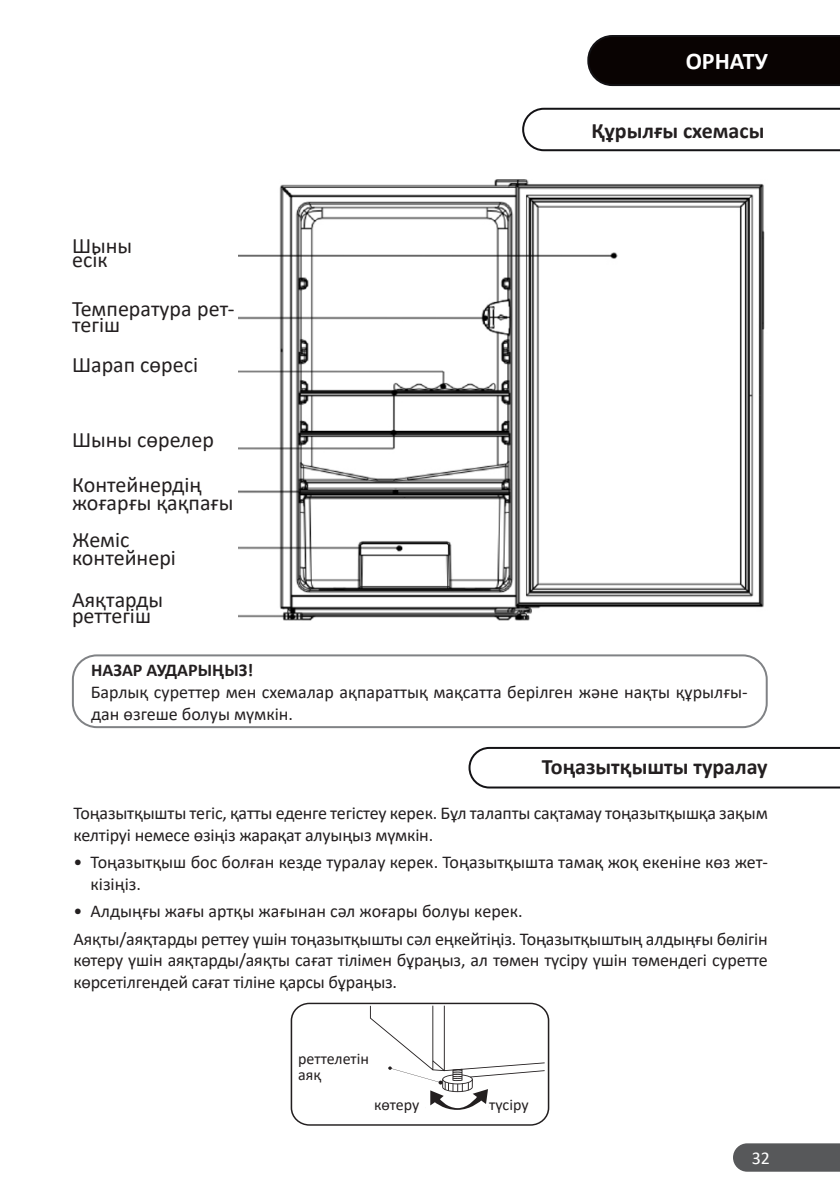
<style>
.page{position:relative;width:840px;height:1191px;background:#fff}
.page>*{position:absolute;margin:0;border:0;box-sizing:border-box;transform-origin:0 0}
.Заголовок_раздела{font:700 24px "Calibri";color:#fff}
.Подзаголовок{font:22px/16px "Calibri";color:#231f20}
.Подзаголовок-2{font:700 22px "Calibri";color:#231f20}
.Тексты_в__пузырях{font:18px/21.6px "Calibri";letter-spacing:-.01em;color:#231f20}
.Тексты_в__пузырях-2{font:700 18px "Calibri";color:#231f20}
.t1{font:18px "Calibri";color:#fff}
.t2{font:16px "Calibri";color:#231f20}
.t3{font:13.8px "Myriad Pro";color:#231f20;scale:1.05 1}
</style>
<div class="page">
<div style="left:733px;top:1143px;width:106px;height:28px;background:#57585a"></div>
<svg style="left:587px;top:35px;width:252px;height:51px;background:#100a0a"></svg>
<svg style="left:522px;top:108px;width:317px;height:43px"></svg>
<img style="left:238px;top:180px;width:527px;height:441px">
<svg style="left:468px;top:747px;width:371px;height:41px"></svg>
<svg style="left:290px;top:1002px;width:259px;height:123px"></svg>
<div style="left:72px;top:654px;width:695px;height:74px;border:2px solid #808285;border-radius:24px"></div>
<div style="left:298px;top:1052px;width:89px;height:30px;background:#fff"></div>
<div style="left:374px;top:1097px;width:51px;height:20px;background:#fff"></div>
<div style="left:489px;top:1097px;width:55px;height:18px;background:#fff"></div>
<p class="Заголовок_раздела" style="left:685px;top:44px;width:84px">ОРНАТУ</p>
<p class="Подзаголовок" style="left:72px;top:237px;width:62px">Шыны</p>
<p class="Подзаголовок" style="left:72px;top:251px;width:37px">есік</p>
<p class="Подзаголовок" style="left:72px;top:300px;width:164px">Температура рет&shy;тегіш</p>
<p class="Подзаголовок" style="left:72px;top:356px;width:127px">Шарап сөресі</p>
<p class="Подзаголовок" style="left:72px;top:431px;width:143px">Шыны сөрелер</p>
<p class="Подзаголовок" style="left:72px;top:475px;width:163px;line-height:18px">Контейнердің жоғарғы қақпағы</p>
<p class="Подзаголовок" style="left:72px;top:529px;width:105px;line-height:18px">Жеміс контейнері</p>
<p class="Подзаголовок" style="left:72px;top:591px;width:93px">Аяқтарды реттегіш</p>
<p class="Подзаголовок-2" style="left:591px;top:115px;width:174px">Құрылғы схемасы</p>
<p class="Тексты_в__пузырях-2" style="left:91px;top:657px;width:163px">НАЗАР АУДАРЫҢЫЗ!</p>
<p class="Тексты_в__пузырях" style="left:91px;top:681px;width:657px">Барлық суреттер мен схемалар ақпараттық мақсатта берілген және нақты құрылғы&shy;дан өзгеше болуы мүмкін.</p>
<p class="Подзаголовок-2" style="left:541px;top:751px;width:227px">Тоңазытқышты туралау</p>
<p class="Тексты_в__пузырях" style="left:73px;top:802px;width:695px">Тоңазытқышты тегіс, қатты еденге тегістеу керек. Бұл талапты сақтамау тоңазытқышқа зақым келтіруі немесе өзіңіз жарақат алуыңыз мүмкін.</p>
<p class="Тексты_в__пузырях" style="left:90px;top:851px;width:678px;text-indent:-17px">• Тоңазытқыш бос болған кезде туралау керек. Тоңазытқышта тамақ жоқ екеніне көз жет&shy;кізіңіз.</p>
<p class="Тексты_в__пузырях" style="left:73px;top:900px;width:450px">• Алдыңғы жағы артқы жағынан сәл жоғары болуы керек.</p>
<p class="Тексты_в__пузырях" style="left:73px;top:927px;width:695px;text-align:justify">Аяқты/аяқтарды реттеу үшін тоңазытқышты сәл еңкейтіңіз. Тоңазытқыштың алдыңғы бөлігін көтеру үшін аяқтарды/аяқты сағат тілімен бұраңыз, ал төмен түсіру үшін төмендегі суретте көрсетілгендей сағат тіліне қарсы бұраңыз.</p>
<p class="t2" style="left:298px;top:1047px;width:72px">реттелетін</p>
<p class="t2" style="left:298px;top:1063px;width:25px">аяқ</p>
<p class="t3" style="left:297px;top:1049px;width:86px">регулируемая</p>
<p class="t2" style="left:374px;top:1093px;width:47px">көтеру</p>
<p class="t2" style="left:489px;top:1093px;width:41px">түсіру</p>
<p class="t3" style="left:373px;top:1096px;width:51px">поднять</p>
<p class="t3" style="left:488px;top:1096px;width:55px">опустить</p>
<p class="t1" style="left:751px;top:1145px;width:20px">32</p>
</div>
